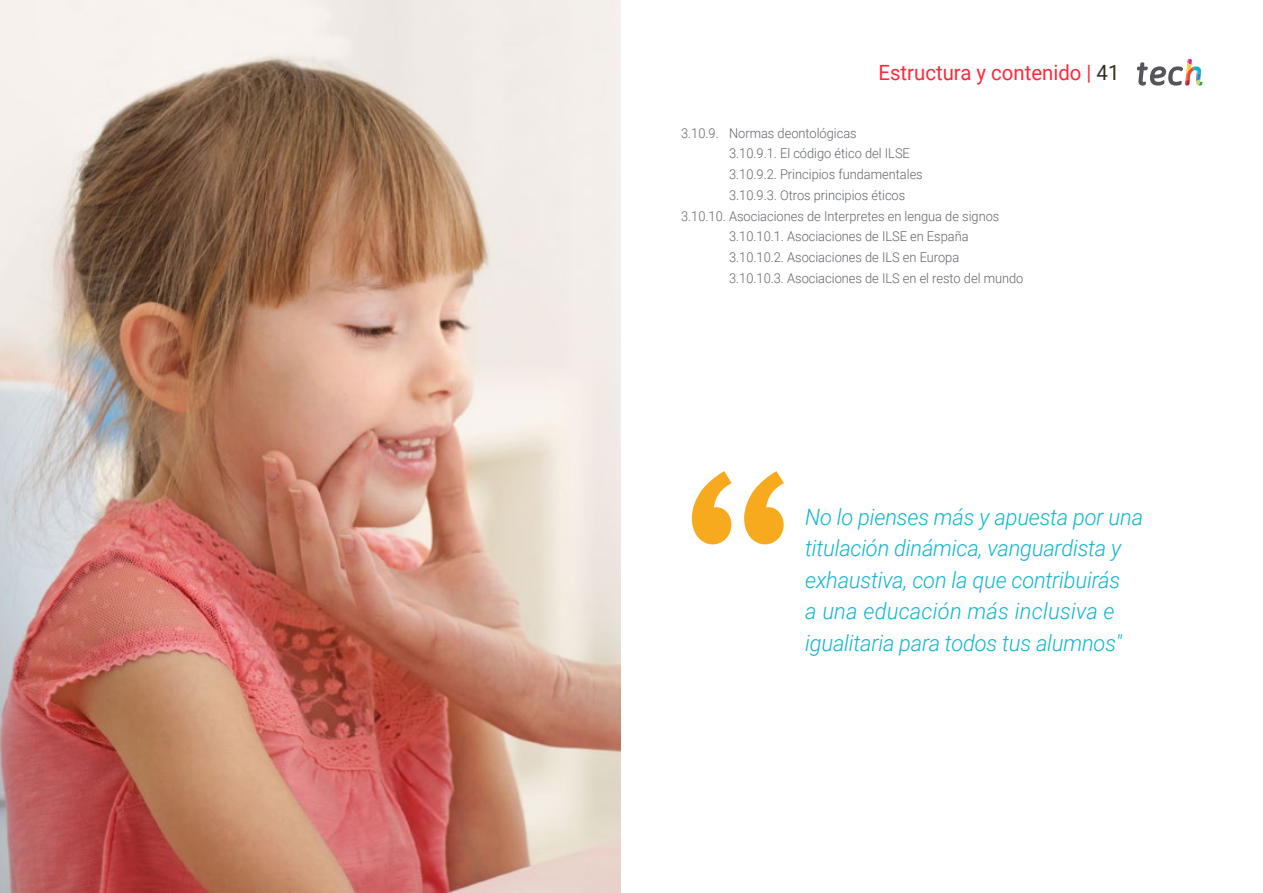
<style>
.page{position:relative;width:1263px;height:893px;background:#fff}
.page>*{position:absolute;margin:0;border:0;box-sizing:border-box;transform-origin:0 0}
.t1{font:italic 300 22.5px/31.5px "Roboto";letter-spacing:-.01em;color:#0fb6cf}
.t2{font:21px "Roboto";color:#ff293a}
.t3{font:300 13.5px "Roboto";color:#61646a;scale:.95 1}
.s1{color:#312e20}
</style>
<div class="page">
<img style="left:0;top:0;width:621px;height:893px">
<svg style="left:692px;top:471px;width:92px;height:73px"></svg>
<svg style="left:1137px;top:59px;width:65px;height:27px"></svg>
<h2 class="t2" style="left:878px;top:57px;width:242px">Estructura y contenido | <span class="s1">41</span></h2>
<p class="t3" style="left:681px;top:123px;width:186px">3.10.9. Normas deontológicas</p>
<p class="t3" style="left:729px;top:144px;width:192px">3.10.9.1. El código ético del ILSE</p>
<p class="t3" style="left:729px;top:165px;width:205px">3.10.9.2. Principios fundamentales</p>
<p class="t3" style="left:729px;top:186px;width:187px">3.10.9.3. Otros principios éticos</p>
<p class="t3" style="left:681px;top:206px;width:336px">3.10.10. Asociaciones de Interpretes en lengua de signos</p>
<p class="t3" style="left:729px;top:227px;width:254px">3.10.10.1. Asociaciones de ILSE en España</p>
<p class="t3" style="left:729px;top:248px;width:244px">3.10.10.2. Asociaciones de ILS en Europa</p>
<p class="t3" style="left:729px;top:269px;width:311px">3.10.10.3. Asociaciones de ILS en el resto del mundo</p>
<h1 class="t1" style="left:805px;top:500px;width:339px">No lo pienses más y apuesta por una titulación dinámica, vanguardista y exhaustiva, con la que contribuirás<br>a una educación más inclusiva e igualitaria para todos tus alumnos"</h1>
</div>
